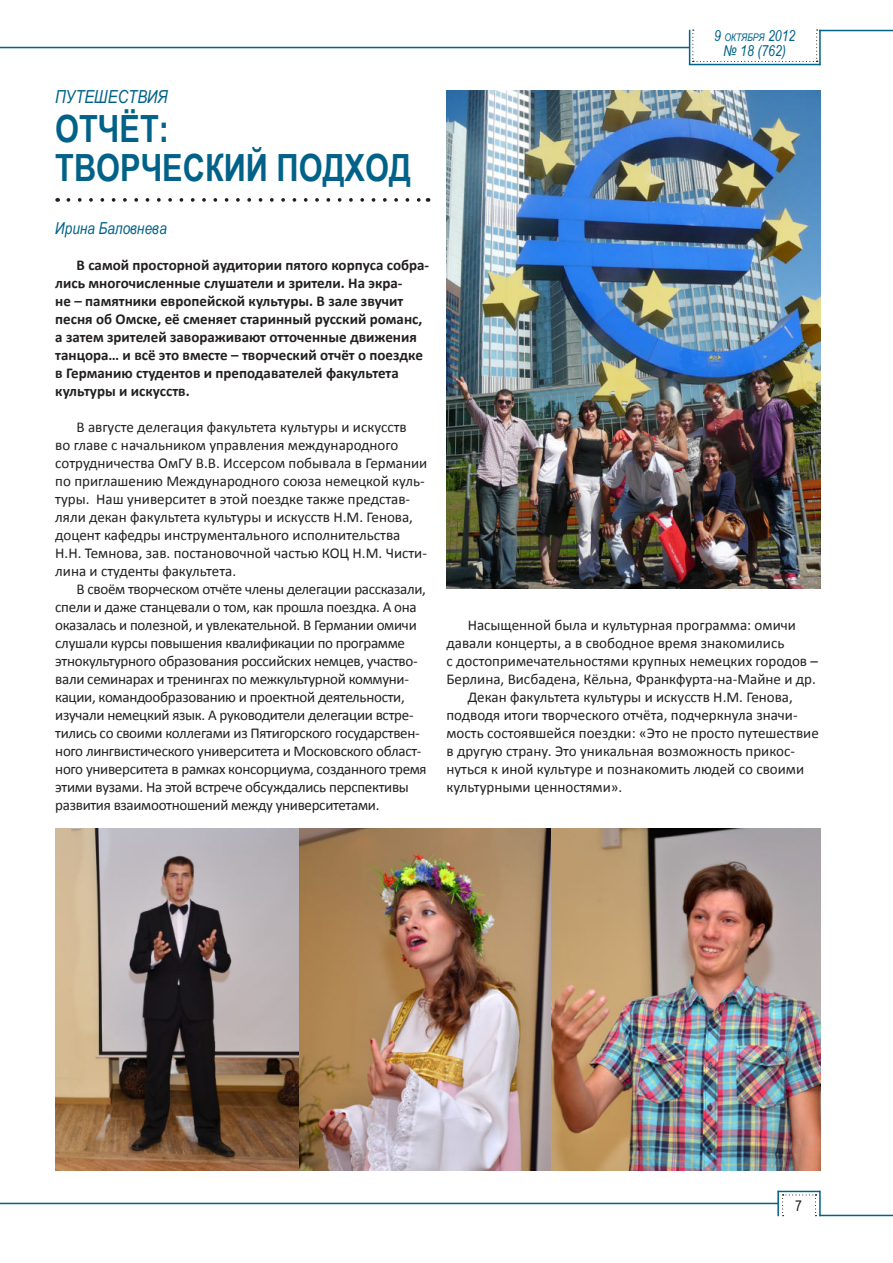
<style>
.page{position:relative;width:893px;height:1263px;background:#fff}
.page>*{position:absolute;margin:0;border:0;box-sizing:border-box;transform-origin:0 0}
.t1{font:700 37.5px/39px "Arial Narrow";color:#006288}
.t2{font:italic 18px "Arial Narrow";color:#006288}
.t3{font:italic 16.5px "Arial Narrow";color:#006288}
.t4{font:15px/18px "Calibri";letter-spacing:-.01em;color:#231f20}
.t5{font:700 15px/18px "Calibri";color:#231f20}
.t6{font:italic 15px "Arial Narrow";color:#006288}
.t7{font:15px "Arial Narrow";color:#231f20}
.t8{font:italic 10.5px "Arial Narrow";color:#006288}
.s1{font-size:15px}
</style>
<div class="page">
<img style="left:446px;top:90px;width:375px;height:499px">
<img style="left:55px;top:828px;width:766px;height:342px">
<svg style="left:692px;top:29px;width:126px;height:33px"></svg>
<hr style="left:0;top:47px;width:690px;height:1px;background:#006288">
<hr style="left:819px;top:30px;width:74px;height:1px;background:#006288">
<hr style="left:819px;top:30px;width:2px;height:35px;background:#006288">
<hr style="left:689px;top:64px;width:131px;height:1px;background:#006288">
<hr style="left:689px;top:30px;width:1px;height:34px;background:#006288">
<hr style="left:819px;top:1215px;width:74px;height:1px;background:#006288">
<hr style="left:0;top:1203px;width:778px;height:1px;background:#006288">
<hr style="left:777px;top:1191px;width:2px;height:25px;background:#006288">
<hr style="left:778px;top:1191px;width:42px;height:1px;background:#006288">
<hr style="left:819px;top:1191px;width:2px;height:25px;background:#006288">
<svg style="left:782px;top:1194px;width:34px;height:22px"></svg>
<svg style="left:68px;top:198px;width:353px;height:4px"></svg>
<p class="t2" style="left:55px;top:84px;width:114px">ПУТЕШЕСТВИЯ</p>
<h1 class="t1" style="left:55px;top:108px;width:357px">ОТЧЁТ:<br>ТВОРЧЕСКИЙ ПОДХОД</h1>
<p class="t3" style="left:55px;top:217px;width:113px">Ирина Баловнева</p>
<p class="t5" style="left:55px;top:256px;width:375px;text-indent:21px">В самой просторной аудитории пятого корпуса собра&shy;лись многочисленные слушатели и зрители. На экра-<br>не – памятники европейской культуры. В зале звучит песня об Омске, её сменяет старинный русский романс, а затем зрителей завораживают отточенные движения танцора… и всё это вместе – творческий отчёт о поездке в Германию студентов и преподавателей факультета культуры и искусств.</p>
<p class="t4" style="left:55px;top:418px;width:374px;text-indent:21px">В августе делегация факультета культуры и искусств<br>во главе с начальником управления международного сотрудничества ОмГУ В.В. Иссерсом побывала в Германии по приглашению Международного союза немецкой куль&shy;туры. Наш университет в этой поездке также представ&shy;ляли декан факультета культуры и искусств Н.М. Генова, доцент кафедры инструментального исполнительства Н.Н. Темнова, зав. постановочной частью КОЦ Н.М. Чисти&shy;лина и студенты факультета.</p>
<p class="t4" style="left:55px;top:580px;width:373px;text-indent:21px">В своём творческом отчёте члены делегации рассказали, спели и даже станцевали о том, как прошла поездка. А она оказалась и полезной, и увлекательной. В Германии омичи слушали курсы повышения квалификации по программе этнокультурного образования российских немцев, участво&shy;вали семинарах и тренингах по межкультурной коммуни&shy;кации, командообразованию и проектной деятельности, изучали немецкий язык. А руководители делегации встре&shy;тились со своими коллегами из Пятигорского государствен&shy;ного лингвистического университета и Московского област&shy;ного университета в рамках консорциума, созданного тремя этими вузами. На этой встрече обсуждались перспективы развития взаимоотношений между университетами.</p>
<p class="t8" style="left:714px;top:30px;width:83px"><span class="s1">9</span> октября <span class="s1">2012</span></p>
<p class="t6" style="left:723px;top:40px;width:64px">№ 18 (762)</p>
<p class="t4" style="left:468px;top:616px;width:330px">Насыщенной была и культурная программа: омичи</p>
<p class="t4" style="left:446px;top:634px;width:339px">давали концерты, а в свободное время знакомились</p>
<p class="t4" style="left:446px;top:652px;width:373px">с достопримечательностями крупных немецких городов –</p>
<p class="t4" style="left:446px;top:670px;width:371px">Берлина, Висбадена, Кёльна, Франкфурта-на-Майне и др.</p>
<p class="t4" style="left:468px;top:688px;width:327px">Декан факультета культуры и искусств Н.М. Генова,</p>
<p class="t4" style="left:446px;top:706px;width:353px">подводя итоги творческого отчёта, подчеркнула значи-</p>
<p class="t4" style="left:446px;top:724px;width:374px">мость состоявшейся поездки: «Это не просто путешествие</p>
<p class="t4" style="left:446px;top:742px;width:350px">в другую страну. Это уникальная возможность прикос-</p>
<p class="t4" style="left:446px;top:760px;width:359px">нуться к иной культуре и познакомить людей со своими</p>
<p class="t4" style="left:446px;top:778px;width:177px">культурными ценностями».</p>
<p class="t7" style="left:795px;top:1195px;width:8px">7</p>
</div>
